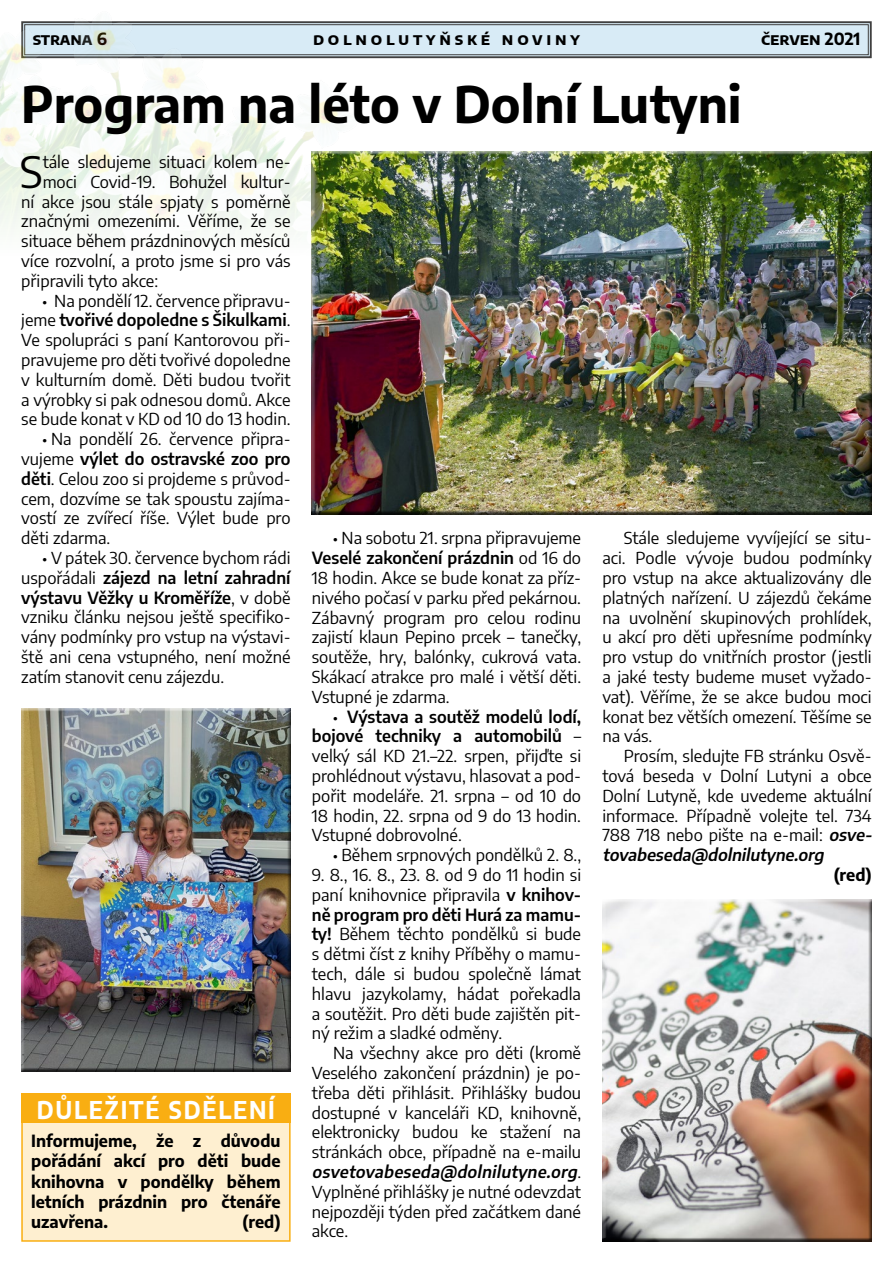
<style>
.page{position:relative;width:893px;height:1263px;background:#fff}
.page>*{position:absolute;margin:0;border:0;box-sizing:border-box;transform-origin:0 0}
.t1{font:700 49.5px "Encode Sans";color:#000}
.První_odstavec_regul{font:43.2px "Encode Sans";color:#000}
.t2{font:700 24px "Encode Sans";letter-spacing:.08em;color:#fff;scale:.94 1}
.Další_odstavce{font:16.5px/19.8px "Encode Sans";color:#000;text-align:justify}
.První_odstavec_regul-2{font:16.5px "Encode Sans";color:#000}
.Další_odstavce-2{font:700 16.5px/20.2px "Encode Sans";color:#000;text-align:justify}
.Další_odstavce-3{font:700 16.5px "Encode Sans";letter-spacing:.28em;color:#000}
.s1{font-family:"Myriad Pro"}
.s2{font-weight:600}
.s3{font-weight:600;font-style:italic}
</style>
<div class="page">
<svg style="left:442px;top:21px;width:430px;height:38px;background:#c0d0d9"></svg>
<img style="left:0;top:21px;width:442px;height:208px">
<div style="left:21px;top:708px;width:272px;height:366px;background:#000;opacity:.75"></div>
<div style="left:602px;top:899px;width:272px;height:344px;background:#000;opacity:.75"></div>
<div style="left:311px;top:151px;width:563px;height:366px;background:#000;opacity:.75"></div>
<div style="left:22px;top:1100px;width:268px;height:141px;background:#feefd0"></div>
<div style="left:21px;top:1100px;width:270px;height:142px;border:2px solid #f9ae12"></div>
<div style="left:21px;top:1093px;width:270px;height:30px;background:#f9ae12"></div>
<p class="Další_odstavce-2" style="left:33px;top:28px;width:76px">strana 6</p>
<p class="Další_odstavce-3" style="left:313px;top:27px;width:269px">dolnolutyňské noviny</p>
<p class="Další_odstavce-2" style="left:761px;top:28px;width:101px">červen 2021</p>
<p class="t1" style="left:21px;top:67px;width:722px">Program na léto v Dolní Lutyni</p>
<p class="První_odstavec_regul" style="left:20px;top:141px;width:24px">S</p>
<p class="První_odstavec_regul-2" style="left:43px;top:150px;width:249px">tále sledujeme situaci kolem ne-</p>
<p class="První_odstavec_regul-2" style="left:43px;top:170px;width:249px">moci Covid-19. Bohužel kultur-</p>
<p class="První_odstavec_regul-2" style="left:21px;top:190px;width:271px">ní akce jsou stále spjaty s poměrně</p>
<p class="První_odstavec_regul-2" style="left:21px;top:210px;width:271px">značnými omezeními. Věříme, že se</p>
<p class="První_odstavec_regul-2" style="left:21px;top:230px;width:271px">situace během prázdninových měsíců</p>
<p class="První_odstavec_regul-2" style="left:21px;top:249px;width:271px">více rozvolní, a proto jsme si pro vás</p>
<p class="První_odstavec_regul-2" style="left:21px;top:269px;width:138px">připravili tyto akce:</p>
<p class="Další_odstavce" style="left:21px;top:290px;width:271px;text-indent:21px"><span class="s1">•</span> Na pondělí 12. července připravu&shy;jeme <span class="s2">tvořivé dopoledne s Šikulkami</span>.<br>Ve spolupráci s paní Kantorovou při&shy;pravujeme pro děti tvořivé dopoledne v kulturním domě. Děti budou tvořit a výrobky si pak odnesou domů. Akce se bude konat v KD od 10 do 13 hodin.</p>
<p class="Další_odstavce" style="left:21px;top:428px;width:271px;text-indent:21px"><span class="s1">•</span> Na pondělí 26. července připra&shy;vujeme <span class="s2">výlet do ostravské zoo pro děti</span>. Celou zoo si projdeme s průvod&shy;cem, dozvíme se tak spoustu zajíma&shy;vostí ze zvířecí říše. Výlet bude pro děti zdarma.</p>
<p class="Další_odstavce" style="left:21px;top:547px;width:271px;text-indent:21px"><span class="s1">•</span> V pátek 30. července bychom rádi uspořádali <span class="s2">zájezd na letní zahradní výstavu Věžky u Kroměříže</span>, v době vzniku článku nejsou ještě specifiko&shy;vány podmínky pro vstup na výstavi&shy;ště ani cena vstupného, není možné zatím stanovit cenu zájezdu.</p>
<p class="Další_odstavce" style="left:312px;top:527px;width:271px;text-indent:21px"><span class="s1">•</span> Na sobotu 21. srpna připravujeme <span class="s2">Veselé zakončení prázdnin</span> od 16 do 18 hodin. Akce se bude konat za příz&shy;nivého počasí v parku před pekárnou.<br>Zábavný program pro celou rodinu zajistí klaun Pepino prcek – tanečky, soutěže, hry, balónky, cukrová vata.<br>Skákací atrakce pro malé i větší děti.<br>Vstupné je zdarma.</p>
<p class="Další_odstavce" style="left:312px;top:706px;width:271px;text-indent:21px"><span class="s1">•</span> <span class="s2">Výstava a soutěž modelů lodí, bojové techniky a automobilů</span> – velký sál KD 21.–22. srpen, přijďte si prohlédnout výstavu, hlasovat a pod&shy;pořit modeláře. 21. srpna – od 10 do 18 hodin, 22. srpna od 9 do 13 hodin.<br>Vstupné dobrovolné.</p>
<p class="Další_odstavce" style="left:333px;top:844px;width:250px"><span class="s1">•</span> Během srpnových pondělků 2. 8.,</p>
<p class="Další_odstavce" style="left:312px;top:864px;width:271px">9. 8., 16. 8., 23. 8. od 9 do 11 hodin si paní knihovnice připravila <span class="s2">v knihov&shy;ně program pro děti Hurá za mamu&shy;ty!</span> Během těchto pondělků si bude s dětmi číst z knihy Příběhy o mamu&shy;tech, dále si budou společně lámat hlavu jazykolamy, hádat pořekadla a soutěžit. Pro děti bude zajištěn pit&shy;ný režim a sladké odměny.</p>
<p class="Další_odstavce" style="left:312px;top:1042px;width:271px;text-indent:21px">Na všechny akce pro děti (kromě Veselého zakončení prázdnin) je po&shy;třeba děti přihlásit. Přihlášky budou dostupné v kanceláři KD, knihovně, elektronicky budou ke stažení na stránkách obce, případně na e-mailu <span class="s3">osvetovabeseda@dolnilutyne.org</span>.<br>Vyplněné přihlášky je nutné odevzdat nejpozději týden před začátkem dané akce.</p>
<p class="Další_odstavce" style="left:602px;top:527px;width:271px;text-indent:21px">Stále sledujeme vyvíjející se situ&shy;aci. Podle vývoje budou podmínky pro vstup na akce aktualizovány dle platných nařízení. U zájezdů čekáme na uvolnění skupinových prohlídek, u akcí pro děti upřesníme podmínky pro vstup do vnitřních prostor (jestli a jaké testy budeme muset vyžado&shy;vat). Věříme, že se akce budou moci konat bez větších omezení. Těšíme se na vás.</p>
<p class="Další_odstavce" style="left:602px;top:745px;width:275px;text-align:left;text-indent:21px">Prosím, sledujte FB stránku Osvě&shy;tová beseda v Dolní Lutyni a obce Dolní Lutyně, kde uvedeme aktuální informace. Případně volejte tel. 734<br>788 718 nebo pište na e-mail: <span class="s3">osve&shy;tovabeseda@dolnilutyne.org</span></p>
<p class="Další_odstavce-2" style="left:834px;top:864px;width:39px">(red)</p>
<p class="t2" style="left:37px;top:1092px;width:255px">DŮLEŽITÉ SDĚLENÍ</p>
<p class="Další_odstavce-2" style="left:31px;top:1130px;width:251px">Informujeme, že z důvodu pořádání akcí pro děti bude knihovna v pondělky během letních prázdnin pro čtenáře uzavřena.</p>
<p class="Další_odstavce-2" style="left:243px;top:1211px;width:39px">(red)</p>
</div>
